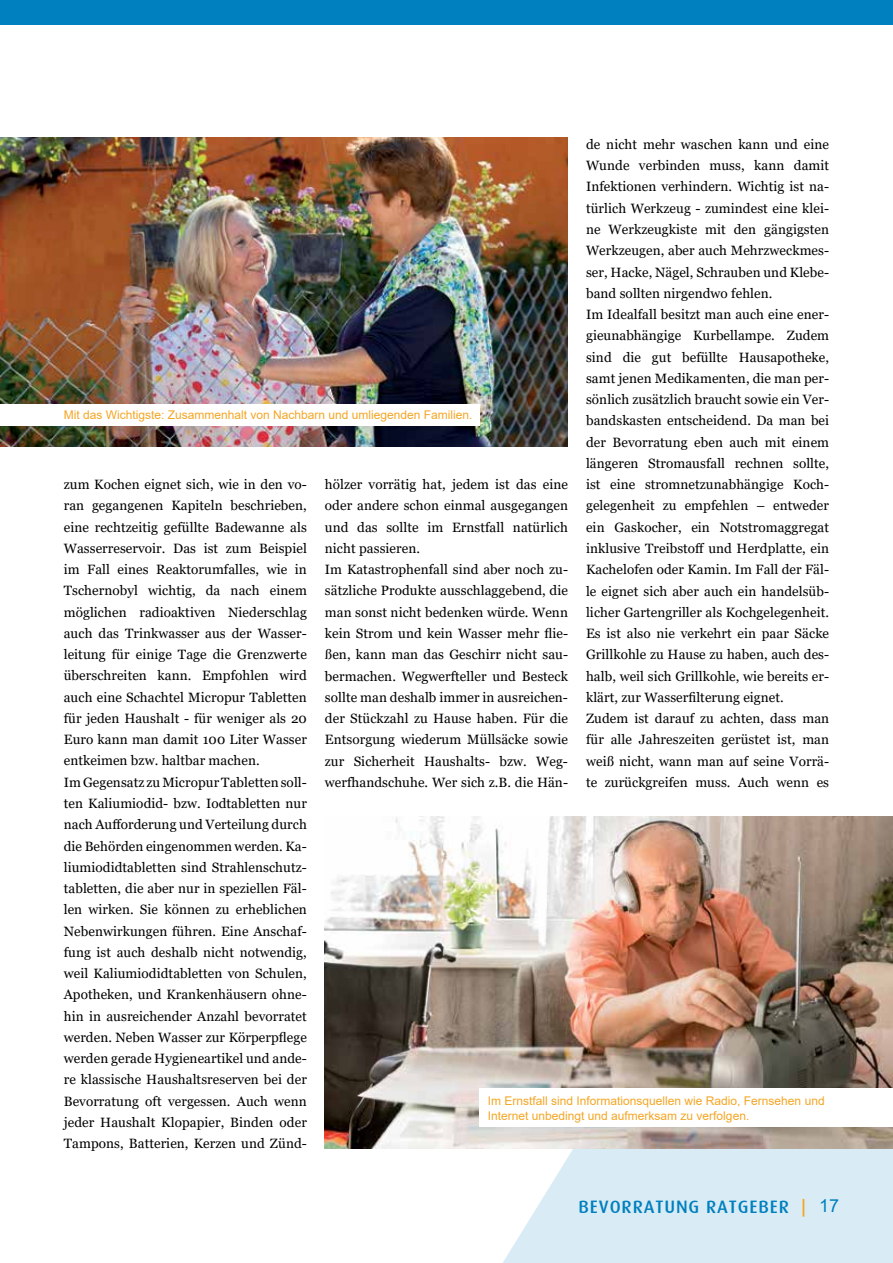
<style>
.page{position:relative;width:893px;height:1263px;background:#fff}
.page>*{position:absolute;margin:0;border:0;box-sizing:border-box;transform-origin:0 0}
.t1{font:500 18px "Dax";letter-spacing:.05em;color:#0080be}
.t2{font:13.5px/21.3px "Georgia";letter-spacing:.005em;color:#000}
.t3{font:12px/15px "Arial";color:#f4a625}
.s1{color:#f4a625}
.s2{font-family:"Arial";font-weight:400}
</style>
<div class="page">
<svg style="left:495px;top:1148px;width:398px;height:115px;background:#dcedf5"></svg>
<div style="left:0;top:0;width:893px;height:25px;background:#0080be"></div>
<img style="left:0;top:137px;width:568px;height:309px">
<div style="left:0;top:404px;width:480px;height:21px;background:#fff"></div>
<img style="left:325px;top:816px;width:568px;height:332px">
<div style="left:479px;top:1089px;width:414px;height:38px;background:#fff"></div>
<p class="t2" style="left:586px;top:134px;width:245px">de nicht mehr waschen kann und eine Wunde verbinden muss, kann damit Infektionen verhindern. Wichtig ist na&shy;türlich Werkzeug - zumindest eine klei&shy;ne Werkzeugkiste mit den gängigsten Werkzeugen, aber auch Mehrzweckmes&shy;ser, Hacke, Nägel, Schrauben und Klebe&shy;band sollten nirgendwo fehlen.<br>Im Idealfall besitzt man auch eine ener&shy;gieunabhängige Kurbellampe. Zudem sind die gut befüllte Hausapotheke, samt jenen Medikamenten, die man per&shy;sönlich zusätzlich braucht sowie ein Ver&shy;bandskasten entscheidend. Da man bei der Bevorratung eben auch mit einem längeren Stromausfall rechnen sollte, ist eine stromnetzunabhängige Koch&shy;gelegenheit zu empfehlen – entweder ein Gaskocher, ein Notstromaggregat inklusive Treibstoff und Herdplatte, ein Kachelofen oder Kamin. Im Fall der Fäl&shy;le eignet sich aber auch ein handelsüb&shy;licher Gartengriller als Kochgelegenheit.<br>Es ist also nie verkehrt ein paar Säcke Grillkohle zu Hause zu haben, auch des&shy;halb, weil sich Grillkohle, wie bereits er&shy;klärt, zur Wasserfilterung eignet.<br>Zudem ist darauf zu achten, dass man für alle Jahreszeiten gerüstet ist, man weiß nicht, wann man auf seine Vorrä&shy;te zurückgreifen muss. Auch wenn es</p>
<p class="t3" style="left:64px;top:407px;width:410px">Mit das Wichtigste: Zusammenhalt von Nachbarn und umliegenden Familien.</p>
<p class="t2" style="left:64px;top:474px;width:245px">zum Kochen eignet sich, wie in den vo&shy;ran gegangenen Kapiteln beschrieben, eine rechtzeitig gefüllte Badewanne als Wasserreservoir. Das ist zum Beispiel im Fall eines Reaktorumfalles, wie in Tschernobyl wichtig, da nach einem möglichen radioaktiven Niederschlag auch das Trinkwasser aus der Wasser&shy;leitung für einige Tage die Grenzwerte überschreiten kann. Empfohlen wird auch eine Schachtel Micropur Tabletten für jeden Haushalt - für weniger als 20<br>Euro kann man damit 100 Liter Wasser entkeimen bzw. haltbar machen.<br>Im Gegensatz zu Micropur Tabletten soll&shy;ten Kaliumiodid- bzw. Iodtabletten nur nach Aufforderung und Verteilung durch die Behörden eingenommen werden. Ka&shy;liumiodidtabletten sind Strahlenschutz&shy;tabletten, die aber nur in speziellen Fäl&shy;len wirken. Sie können zu erheblichen Nebenwirkungen führen. Eine Anschaf&shy;fung ist auch deshalb nicht notwendig, weil Kaliumiodidtabletten von Schulen, Apotheken, und Krankenhäusern ohne&shy;hin in ausreichender Anzahl bevorratet werden. Neben Wasser zur Körperpflege werden gerade Hygieneartikel und ande&shy;re klassische Haushaltsreserven bei der Bevorratung oft vergessen. Auch wenn jeder Haushalt Klopapier, Binden oder Tampons, Batterien, Kerzen und Zünd-</p>
<p class="t2" style="left:325px;top:474px;width:245px">hölzer vorrätig hat, jedem ist das eine oder andere schon einmal ausgegangen und das sollte im Ernstfall natürlich nicht passieren.<br>Im Katastrophenfall sind aber noch zu&shy;sätzliche Produkte ausschlaggebend, die man sonst nicht bedenken würde. Wenn kein Strom und kein Wasser mehr flie&shy;ßen, kann man das Geschirr nicht sau&shy;bermachen. Wegwerfteller und Besteck sollte man deshalb immer in ausreichen&shy;der Stückzahl zu Hause haben. Für die Entsorgung wiederum Müllsäcke sowie zur Sicherheit Haushalts- bzw. Weg&shy;werfhandschuhe. Wer sich z.B. die Hän-</p>
<p class="t3" style="left:488px;top:1093px;width:338px">Im Ernstfall sind Informationsquellen wie Radio, Fernsehen und<br>Internet unbedingt und aufmerksam zu verfolgen.</p>
<h1 class="t1" style="left:578px;top:1196px;width:262px">BEVORRATUNG RATGEBER <span class="s1">|</span> <span class="s2">17</span></h1>
</div>
